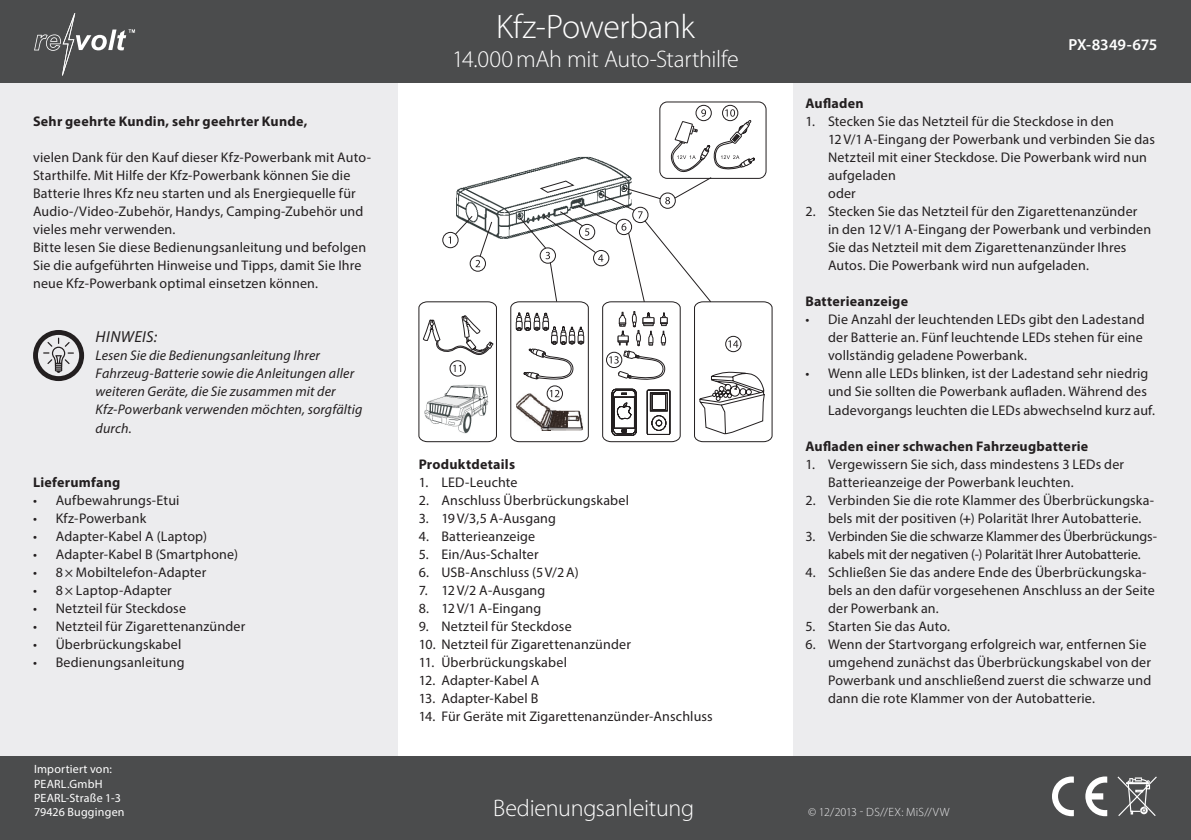
<style>
.page{position:relative;width:1191px;height:840px;background:#fff}
.page>*{position:absolute;margin:0;border:0;box-sizing:border-box;transform-origin:0 0}
.t1{font:300 34px "Myriad Pro";letter-spacing:-.015em;color:#fff}
.t2{font:300 24px "Myriad Pro";letter-spacing:-.015em;color:#fff}
.t3{font:600 16px "Myriad Pro";letter-spacing:-.01em;color:#fff}
.t4{font:italic 16px "Myriad Pro";letter-spacing:.025em;color:#231f20}
.t5{font:14px/18px "Myriad Pro";letter-spacing:.01em;color:#231f20}
.t6{font:italic 14px/18px "Myriad Pro";letter-spacing:.01em;color:#231f20}
.t7{font:700 14px "Myriad Pro";letter-spacing:.02em;color:#231f20}
.t8{font:12px/14.4px "Myriad Pro";letter-spacing:.02em;color:#fff}
.t9{font:300 12px "Myriad Pro";letter-spacing:.015em;color:#ececee}
.s1{font-weight:600}
</style>
<div class="page">
<div style="left:0;top:0;width:397px;height:839px;background:#ececee"></div>
<div style="left:793px;top:0;width:398px;height:839px;background:#ececee"></div>
<div style="left:0;top:0;width:1191px;height:83px;background:#4b4c4d"></div>
<div style="left:0;top:756px;width:1191px;height:83px;background:#4b4c4d"></div>
<svg style="left:34px;top:13px;width:101px;height:62px"></svg>
<svg style="left:1052px;top:776px;width:21px;height:39px"></svg>
<svg style="left:1085px;top:776px;width:22px;height:39px"></svg>
<svg style="left:1117px;top:776px;width:39px;height:39px"></svg>
<svg style="left:33px;top:330px;width:51px;height:51px"></svg>
<img style="left:446px;top:175px;width:64px;height:64px">
<svg style="left:443px;top:232px;width:15px;height:15px"></svg>
<div style="left:442px;top:232px;width:16px;height:16px;border:1px solid #231f20;border-radius:50%"></div>
<div style="left:470px;top:255px;width:16px;height:16px;border:1px solid #231f20;border-radius:50%"></div>
<svg style="left:418px;top:301px;width:79px;height:141px"></svg>
<svg style="left:448px;top:215px;width:44px;height:52px"></svg>
<svg style="left:510px;top:101px;width:262px;height:341px"></svg>
<p class="t7" style="left:33px;top:112px;width:276px">Sehr geehrte Kundin, sehr geehrter Kunde,</p>
<p class="t5" style="left:33px;top:148px;width:339px">vielen Dank für den Kauf dieser Kfz-Powerbank mit Auto-Starthilfe. Mit Hilfe der Kfz-Powerbank können Sie die Batterie Ihres Kfz neu starten und als Energiequelle für Audio-/Video-Zubehör, Handys, Camping-Zubehör und vieles mehr verwenden.<br>Bitte lesen Sie diese Bedienungsanleitung und befolgen Sie die aufgeführten Hinweise und Tipps, damit Sie Ihre neue Kfz-Powerbank optimal einsetzen können.</p>
<p class="t4" style="left:96px;top:327px;width:63px">HINWEIS:</p>
<p class="t6" style="left:96px;top:346px;width:268px">Lesen Sie die Bedienungsanleitung Ihrer Fahrzeug-Batterie sowie die Anleitungen aller weiteren Geräte, die Sie zusammen mit der Kfz-Powerbank verwenden möchten, sorgfältig durch.</p>
<p class="t7" style="left:33px;top:472px;width:89px">Lieferumfang</p>
<p class="t5" style="left:33px;top:490px;width:148px">• Aufbewahrungs-Etui</p>
<p class="t5" style="left:33px;top:508px;width:115px">• Kfz-Powerbank</p>
<p class="t5" style="left:33px;top:526px;width:175px">• Adapter-Kabel A (Laptop)</p>
<p class="t5" style="left:33px;top:544px;width:206px">• Adapter-Kabel B (Smartphone)</p>
<p class="t5" style="left:33px;top:562px;width:175px">• 8× Mobiltelefon-Adapter</p>
<p class="t5" style="left:33px;top:580px;width:140px">• 8× Laptop-Adapter</p>
<p class="t5" style="left:33px;top:598px;width:154px">• Netzteil für Steckdose</p>
<p class="t5" style="left:33px;top:616px;width:214px">• Netzteil für Zigarettenanzünder</p>
<p class="t5" style="left:33px;top:634px;width:150px">• Überbrückungskabel</p>
<p class="t5" style="left:33px;top:652px;width:153px">• Bedienungsanleitung</p>
<p class="t8" style="left:34px;top:761px;width:92px">Importiert von:<br>PEARL.GmbH<br>PEARL-Straße 1-3<br>79426 Buggingen</p>
<h1 class="t1" style="left:496px;top:8px;width:200px">Kfz-Powerbank</h1>
<h2 class="t2" style="left:452px;top:45px;width:288px">14.000mAh mit Auto-Starthilfe</h2>
<p class="t7" style="left:419px;top:454px;width:98px">Produktdetails</p>
<p class="t5" style="left:419px;top:472px;width:100px">1. LED-Leuchte</p>
<p class="t5" style="left:419px;top:490px;width:212px">2. Anschluss Überbrückungskabel</p>
<p class="t5" style="left:419px;top:508px;width:139px">3. 19V/3,5 A-Ausgang</p>
<p class="t5" style="left:419px;top:526px;width:118px">4. Batterieanzeige</p>
<p class="t5" style="left:419px;top:544px;width:122px">5. Ein/Aus-Schalter</p>
<p class="t5" style="left:419px;top:562px;width:162px">6. USB-Anschluss (5V/2A)</p>
<p class="t5" style="left:419px;top:580px;width:128px">7. 12V/2 A-Ausgang</p>
<p class="t5" style="left:419px;top:598px;width:124px">8. 12V/1 A-Eingang</p>
<p class="t5" style="left:419px;top:616px;width:154px">9. Netzteil für Steckdose</p>
<p class="t5" style="left:419px;top:634px;width:214px">10. Netzteil für Zigarettenanzünder</p>
<p class="t5" style="left:419px;top:652px;width:150px">11. Überbrückungskabel</p>
<p class="t5" style="left:419px;top:670px;width:122px">12. Adapter-Kabel A</p>
<p class="t5" style="left:419px;top:688px;width:121px">13. Adapter-Kabel B</p>
<p class="t5" style="left:419px;top:706px;width:295px">14. Für Geräte mit Zigarettenanzünder-Anschluss</p>
<h2 class="t2" style="left:493px;top:794px;width:202px">Bedienungsanleitung</h2>
<p class="t3" style="left:1068px;top:34px;width:90px">PX-8349-675</p>
<p class="t7" style="left:805px;top:94px;width:60px">Aufladen</p>
<p class="t5" style="left:828px;top:112px;width:328px;text-indent:-23px">1. Stecken Sie das Netzteil für die Steckdose in den 12V/1A-Eingang der Powerbank und verbinden Sie das Netzteil mit einer Steckdose. Die Powerbank wird nun aufgeladen<br>oder</p>
<p class="t5" style="left:828px;top:202px;width:325px;text-indent:-23px">2. Stecken Sie das Netzteil für den Zigarettenanzünder in den 12V/1A-Eingang der Powerbank und verbinden Sie das Netzteil mit dem Zigarettenanzünder Ihres Autos. Die Powerbank wird nun aufgeladen.</p>
<p class="t7" style="left:805px;top:292px;width:104px">Batterieanzeige</p>
<p class="t5" style="left:828px;top:310px;width:318px;text-indent:-23px">• Die Anzahl der leuchtenden LEDs gibt den Ladestand der Batterie an. Fünf leuchtende LEDs stehen für eine vollständig geladene Powerbank.</p>
<p class="t5" style="left:828px;top:364px;width:328px;text-indent:-23px">• Wenn alle LEDs blinken, ist der Ladestand sehr niedrig und Sie sollten die Powerbank aufladen. Während des<br>Ladevorgangs leuchten die LEDs abwechselnd kurz auf.</p>
<p class="t7" style="left:805px;top:436px;width:284px">Aufladen einer schwachen Fahrzeugbatterie</p>
<p class="t5" style="left:828px;top:454px;width:297px;text-indent:-23px">1. Vergewissern Sie sich, dass mindestens 3 LEDs der<br>Batterieanzeige der Powerbank leuchten.</p>
<p class="t5" style="left:828px;top:490px;width:328px;text-indent:-23px">2. Verbinden Sie die rote Klammer des Überbrückungska&shy;bels mit der positiven (<span class="s1">+</span>) Polarität Ihrer Autobatterie.</p>
<p class="t5" style="left:805px;top:526px;width:353px;text-align:center">3. Verbinden Sie die schwarze Klammer des Überbrückungs&shy;kabels mit der negativen (-) Polarität Ihrer Autobatterie.</p>
<p class="t5" style="left:828px;top:562px;width:328px;text-indent:-23px">4. Schließen Sie das andere Ende des Überbrückungska&shy;bels an den dafür vorgesehenen Anschluss an der Seite der Powerbank an.</p>
<p class="t5" style="left:805px;top:616px;width:146px">5. Starten Sie das Auto.</p>
<p class="t5" style="left:828px;top:634px;width:325px;text-indent:-23px">6. Wenn der Startvorgang erfolgreich war, entfernen Sie umgehend zunächst das Überbrückungskabel von der Powerbank und anschließend zuerst die schwarze und dann die rote Klammer von der Autobatterie.</p>
<p class="t9" style="left:808px;top:805px;width:143px">© 12/2013 - DS//EX: MiS//VW</p>
</div>
